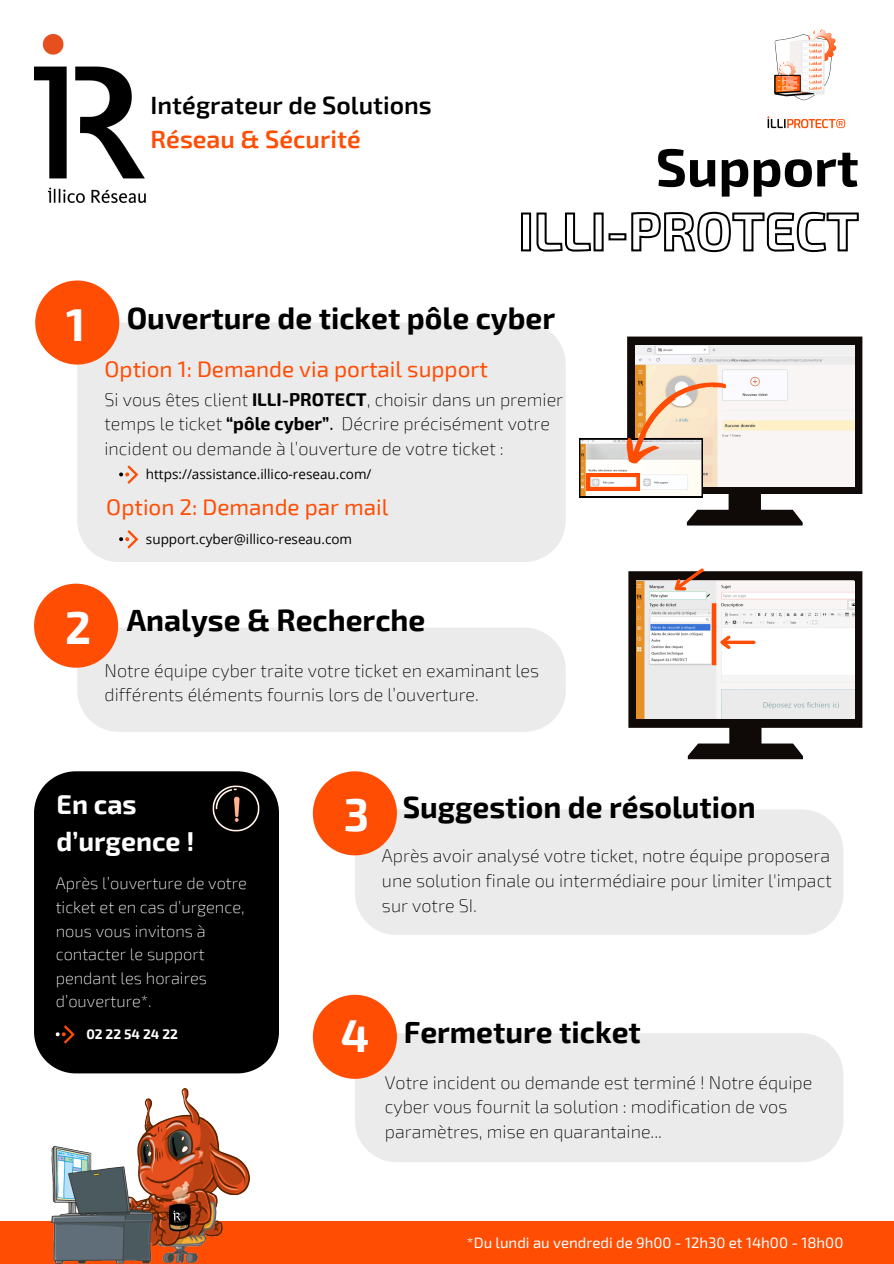
<style>
.page{position:relative;width:894px;height:1264px;background:#fff}
.page>*{position:absolute;margin:0;border:0;box-sizing:border-box;transform-origin:0 0}
.t1{font:700 53.4px "Exo 2";color:#000}
.t2{font:700 45px "Exo 2";color:#fff}
.t3{font:700 30px "Exo 2";color:#000}
.t4{font:700 26.7px/37.2px "Exo 2";color:#fff}
.t5{font:600 25.05px/34.3px "Exo 2";color:#000}
.t6{font:22.5px "Exo 2";color:#ff4d04}
.t7{font:200 18px/24.8px "Exo 2";color:#000}
.t8{font:200 16.5px/23.7px "Exo 2";color:#fff}
.t9{font:15px "Exo 2";color:#fff}
.t10{font:13.5px "Open Sans";color:#000}
.t11{font:700 13.5px "Exo 2";color:#fff}
.s1{color:#ff4d04}
.s2{font-weight:700}
.s3{font-weight:400}
</style>
<div class="page">
<div style="left:0;top:1220px;width:893px;height:43px;background:#ff4d04"></div>
<img style="left:51px;top:1088px;width:198px;height:175px">
<img style="left:767px;top:29px;width:79px;height:100px">
<div style="left:77px;top:322px;width:488px;height:240px;background:#ebebec"></div>
<img style="left:34px;top:34px;width:111px;height:169px">
<div style="left:35px;top:280px;width:84px;height:84px;background:#ff4d04;border-radius:50%"></div>
<div style="left:77px;top:627px;width:488px;height:105px;background:#ebebec"></div>
<div style="left:34px;top:583px;width:84px;height:84px;background:#ff4d04;border-radius:50%"></div>
<div style="left:355px;top:809px;width:488px;height:126px;background:#ebebec"></div>
<div style="left:313px;top:771px;width:84px;height:84px;background:#ff4d04;border-radius:50%"></div>
<svg style="left:579px;top:336px;width:283px;height:189px"></svg>
<svg style="left:521px;top:211px;width:338px;height:42px"></svg>
<svg style="left:119px;top:465px;width:19px;height:19px"></svg>
<div style="left:355px;top:1033px;width:488px;height:129px;background:#ebebec"></div>
<div style="left:313px;top:994px;width:84px;height:84px;background:#ff4d04;border-radius:50%"></div>
<div style="left:34px;top:771px;width:245px;height:302px;background:#000"></div>
<svg style="left:56px;top:1025px;width:19px;height:18px"></svg>
<img style="left:212px;top:784px;width:48px;height:48px">
<svg style="left:628px;top:568px;width:234px;height:191px"></svg>
<svg style="left:119px;top:530px;width:19px;height:18px"></svg>
<h3 class="t5" style="left:150px;top:86px;width:283px">Intégrateur de Solutions<br><span class="s1">Réseau &amp; Sécurité</span></h3>
<p class="t2" style="left:66px;top:295px;width:21px">1</p>
<p class="t3" style="left:127px;top:299px;width:429px">Ouverture de ticket pôle cyber</p>
<p class="t6" style="left:104px;top:354px;width:385px">Option 1: Demande via portail support</p>
<p class="t7" style="left:104px;top:386px;width:460px">Si vous êtes client <span class="s2">ILLI-PROTECT</span>, choisir dans un premier temps le ticket <span class="s2">“pôle cyber”</span><span class="s3">.</span> Décrire précisément votre incident ou demande à l’ouverture de votre ticket :</p>
<h5 class="t10" style="left:146px;top:464px;width:227px">https://assistance.illico-reseau.com/</h5>
<p class="t6" style="left:106px;top:492px;width:283px">Option 2: Demande par mail</p>
<p class="t10" style="left:146px;top:529px;width:208px">support.cyber@illico-reseau.com</p>
<p class="t2" style="left:65px;top:598px;width:28px">2</p>
<h2 class="t3" style="left:127px;top:600px;width:300px">Analyse &amp; Recherche</h2>
<h4 class="t7" style="left:104px;top:657px;width:436px">Notre équipe cyber traite votre ticket en examinant les différents éléments fournis lors de l’ouverture.</h4>
<h5 class="t1" style="left:655px;top:132px;width:204px">Support</h5>
<p class="t4" style="left:57px;top:784px;width:139px">En cas d’urgence !</p>
<p class="t8" style="left:56px;top:871px;width:193px">Après l’ouverture de votre ticket et en cas d’urgence, nous vous invitons à contacter le support pendant les horaires d’ouverture*.</p>
<p class="t11" style="left:86px;top:1025px;width:93px">02 22 54 24 22</p>
<h1 class="t2" style="left:344px;top:785px;width:27px">3</h1>
<p class="t3" style="left:402px;top:787px;width:354px">Suggestion de résolution</p>
<h3 class="t7" style="left:382px;top:842px;width:451px;text-align:justify">Après avoir analysé votre ticket, notre équipe proposera une solution finale ou intermédiaire pour limiter l'impact sur votre SI.</h3>
<p class="t2" style="left:341px;top:1006px;width:30px">4</p>
<p class="t3" style="left:403px;top:1012px;width:238px">Fermeture ticket</p>
<p class="t7" style="left:384px;top:1069px;width:429px">Votre incident ou demande est terminé ! Notre équipe cyber vous fournit la solution : modification de vos paramètres, mise en quarantaine...</p>
<h6 class="t9" style="left:467px;top:1233px;width:378px">*Du lundi au vendredi de 9h00 - 12h30 et 14h00 - 18h00</h6>
</div>
